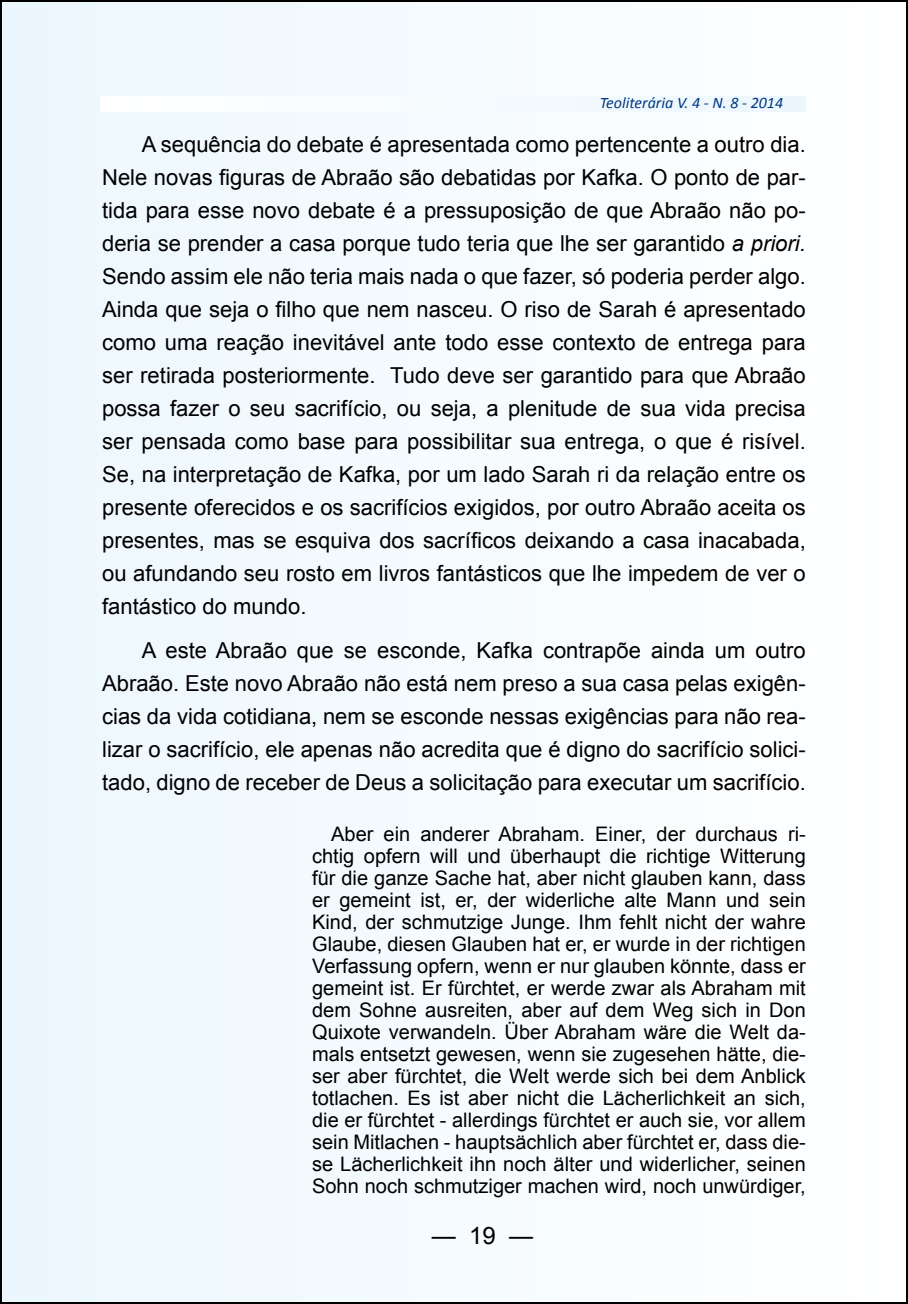
<style>
.page{position:relative;width:908px;height:1304px;background:#fff}
.page>*{position:absolute;margin:0;border:0;box-sizing:border-box;transform-origin:0 0}
.t1{font:24px "Arial";color:#000}
.t2{font:22px/33px "Arial";color:#000;text-align:justify}
.t3{font:20px/22px "Arial";color:#000;text-align:justify}
.t4{font:italic 16px "Calibri";color:#003882}
.s1{font-style:italic}
</style>
<div class="page">
<div style="left:1px;top:1px;width:905px;height:1302px;background:#f5fbfe"></div>
<p class="t4" style="left:599px;top:93px;width:185px">Teoliterária V. 4 - N. 8 - 2014</p>
<p class="t2" style="left:102px;top:128px;width:705px;text-indent:40px">A sequência do debate é apresentada como pertencente a outro dia.<br>Nele novas figuras de Abraão são debatidas por Kafka. O ponto de par&shy;tida para esse novo debate é a pressuposição de que Abraão não po&shy;deria se prender a casa porque tudo teria que lhe ser garantido <span class="s1">a priori.<br></span>Sendo assim ele não teria mais nada o que fazer, só poderia perder algo.<br>Ainda que seja o filho que nem nasceu. O riso de Sarah é apresentado como uma reação inevitável ante todo esse contexto de entrega para ser retirada posteriormente. Tudo deve ser garantido para que Abraão possa fazer o seu sacrifício, ou seja, a plenitude de sua vida precisa ser pensada como base para possibilitar sua entrega, o que é risível.<br>Se, na interpretação de Kafka, por um lado Sarah ri da relação entre os presente oferecidos e os sacrifícios exigidos, por outro Abraão aceita os presentes, mas se esquiva dos sacríficos deixando a casa inacabada, ou afundando seu rosto em livros fantásticos que lhe impedem de ver o fantástico do mundo.</p>
<p class="t2" style="left:102px;top:634px;width:704px;text-indent:40px">A este Abraão que se esconde, Kafka contrapõe ainda um outro Abraão. Este novo Abraão não está nem preso a sua casa pelas exigên&shy;cias da vida cotidiana, nem se esconde nessas exigências para não rea&shy;lizar o sacrifício, ele apenas não acredita que é digno do sacrifício solici&shy;tado, digno de receber de Deus a solicitação para executar um sacrifício.</p>
<p class="t3" style="left:312px;top:823px;width:495px;text-indent:19px">Aber ein anderer Abraham. Einer, der durchaus ri&shy;chtig opfern will und überhaupt die richtige Witterung für die ganze Sache hat, aber nicht glauben kann, dass er gemeint ist, er, der widerliche alte Mann und sein Kind, der schmutzige Junge. Ihm fehlt nicht der wahre Glaube, diesen Glauben hat er, er wurde in der richtigen Verfassung opfern, wenn er nur glauben könnte, dass er gemeint ist. Er fürchtet, er werde zwar als Abraham mit dem Sohne ausreiten, aber auf dem Weg sich in Don Quixote verwandeln. Über Abraham wäre die Welt da&shy;mals entsetzt gewesen, wenn sie zugesehen hätte, die&shy;ser aber fürchtet, die Welt werde sich bei dem Anblick totlachen. Es ist aber nicht die Lächerlichkeit an sich, die er fürchtet - allerdings fürchtet er auch sie, vor allem sein Mitlachen - hauptsächlich aber fürchtet er, dass die&shy;se Lächerlichkeit ihn noch älter und widerlicher, seinen Sohn noch schmutziger machen wird, noch unwürdiger,</p>
<p class="t1" style="left:431px;top:1219px;width:103px">— 19 —</p>
</div>
